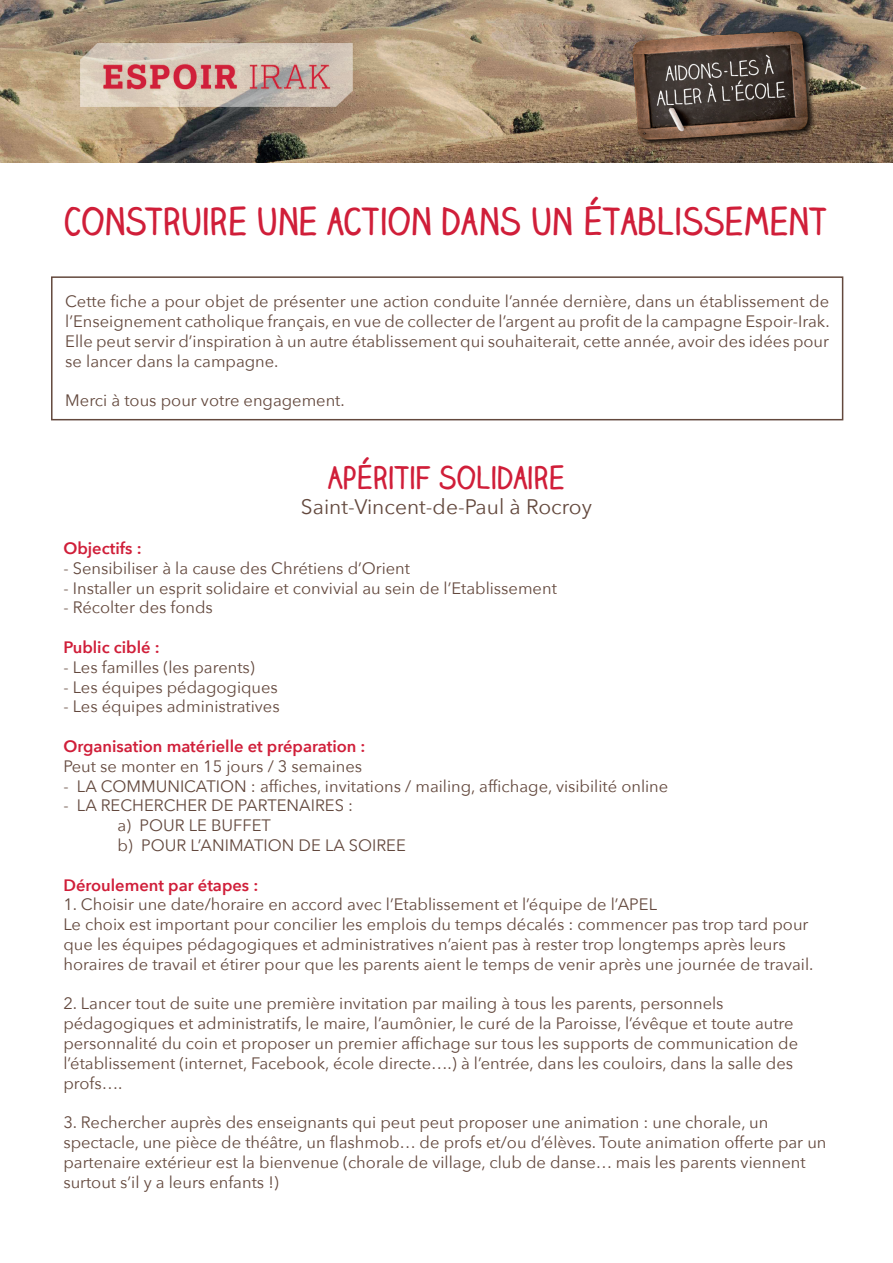
<style>
.page{position:relative;width:893px;height:1263px;background:#fff}
.page>*{position:absolute;margin:0;border:0;box-sizing:border-box;transform-origin:0 0}
.t1{font:700 36px "Claire Hand";color:#d01e39}
.t2{font:700 30px "Claire Hand";color:#d01e39}
.t3{font:21px "Avenir Next";color:#63483d}
.t4{font:16.5px/19.8px "Avenir Next";color:#63483d}
.t5{font:600 16.5px "Avenir Next";color:#d01e39}
</style>
<div class="page">
<img style="left:0;top:0;width:893px;height:162px">
<img style="left:631px;top:31px;width:189px;height:114px">
<img style="left:81px;top:44px;width:272px;height:63px">
<div style="left:51px;top:276px;width:792px;height:144px;border:2px solid #63483d"></div>
<h1 class="t1" style="left:64px;top:196px;width:765px">CONSTRUIRE UNE ACTION DANS UN ÉTABLISSEMENT</h1>
<p class="t4" style="left:65px;top:291px;width:766px;text-align:justify">Cette fiche a pour objet de présenter une action conduite l’année dernière, dans un établissement de l’Enseignement catholique français, en vue de collecter de l’argent au profit de la campagne Espoir-Irak.<br>Elle peut servir d’inspiration à un autre établissement qui souhaiterait, cette année, avoir des idées pour se lancer dans la campagne.</p>
<p class="t4" style="left:65px;top:390px;width:281px">Merci à tous pour votre engagement.</p>
<h2 class="t2" style="left:328px;top:457px;width:238px">APÉRITIF SOLIDAIRE</h2>
<p class="t3" style="left:301px;top:489px;width:292px">Saint-Vincent-de-Paul à Rocroy</p>
<p class="t5" style="left:63px;top:534px;width:80px">Objectifs :</p>
<p class="t4" style="left:63px;top:557px;width:348px">- Sensibiliser à la cause des Chrétiens d’Orient</p>
<p class="t4" style="left:63px;top:577px;width:495px">- Installer un esprit solidaire et convivial au sein de l’Etablissement</p>
<p class="t4" style="left:63px;top:597px;width:151px">- Récolter des fonds</p>
<p class="t5" style="left:63px;top:633px;width:98px">Public ciblé :</p>
<p class="t4" style="left:63px;top:656px;width:193px">- Les familles (les parents)</p>
<p class="t4" style="left:63px;top:676px;width:216px">- Les équipes pédagogiques</p>
<p class="t4" style="left:63px;top:696px;width:218px">- Les équipes administratives</p>
<p class="t5" style="left:63px;top:732px;width:304px">Organisation matérielle et préparation :</p>
<p class="t4" style="left:63px;top:755px;width:300px">Peut se monter en 15 jours / 3 semaines</p>
<p class="t4" style="left:63px;top:775px;width:606px">- LA COMMUNICATION : affiches, invitations / mailing, affichage, visibilité online</p>
<p class="t4" style="left:117px;top:795px;width:290px;text-indent:-54px">- LA RECHERCHER DE PARTENAIRES :<br>a) POUR LE BUFFET<br>b) POUR L’ANIMATION DE LA SOIREE</p>
<p class="t5" style="left:63px;top:871px;width:196px">Déroulement par étapes :</p>
<p class="t4" style="left:63px;top:894px;width:752px">1. Choisir une date/horaire en accord avec l’Etablissement et l’équipe de l’APEL<br>Le choix est important pour concilier les emplois du temps décalés : commencer pas trop tard pour que les équipes pédagogiques et administratives n’aient pas à rester trop longtemps après leurs horaires de travail et étirer pour que les parents aient le temps de venir après une journée de travail.</p>
<p class="t4" style="left:63px;top:993px;width:736px">2. Lancer tout de suite une première invitation par mailing à tous les parents, personnels pédagogiques et administratifs, le maire, l’aumônier, le curé de la Paroisse, l’évêque et toute autre personnalité du coin et proposer un premier affichage sur tous les supports de communication de l’établissement (internet, Facebook, école directe….) à l’entrée, dans les couloirs, dans la salle des profs….</p>
<p class="t4" style="left:63px;top:1112px;width:765px">3. Rechercher auprès des enseignants qui peut peut proposer une animation : une chorale, un spectacle, une pièce de théâtre, un flashmob… de profs et/ou d’élèves. Toute animation offerte par un partenaire extérieur est la bienvenue (chorale de village, club de danse… mais les parents viennent surtout s’il y a leurs enfants !)</p>
</div>
